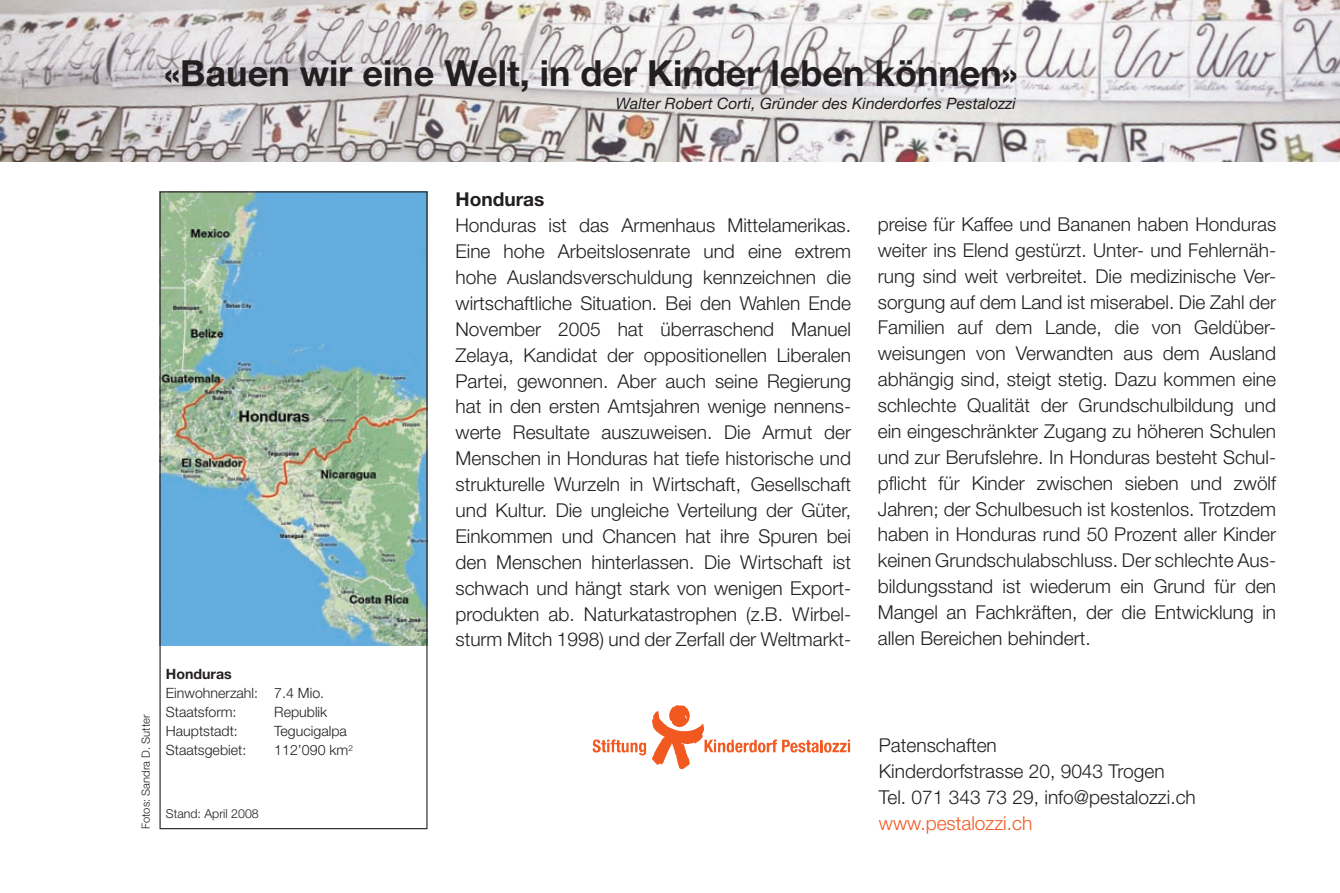
<style>
.page{position:relative;width:1340px;height:893px;background:#fff}
.page>*{position:absolute;margin:0;border:0;box-sizing:border-box;transform-origin:0 0}
.t1{font:700 36px "Helvetica Neue";color:#231f20}
.t2{font:300 19.12px/25.9px "Helvetica Neue";color:#231f20;text-align:justify}
.t3{font:300 19.12px "Helvetica Neue";color:#f15921}
.t4{font:700 19.12px "Helvetica Neue";color:#231f20}
.t5{font:italic 15.75px "Helvetica Neue";color:#231f20}
.t6{font:300 14.17px/19.1px "Helvetica Neue";color:#231f20}
.t7{font:700 14.17px "Helvetica Neue";color:#231f20}
.t8{font:300 12.38px "Helvetica Neue";color:#231f20}
.t9{font:300 11.25px "Helvetica Neue";color:#231f20}
</style>
<div class="page">
<img style="left:161px;top:193px;width:264px;height:453px">
<div style="left:159px;top:191px;width:268px;height:638px;border:1px solid #231f20"></div>
<img style="left:0;top:0;width:1339px;height:161px">
<svg style="left:592px;top:739px;width:54px;height:16px"></svg>
<svg style="left:652px;top:705px;width:198px;height:64px"></svg>
<h1 class="t1" style="left:164px;top:50px;width:855px">«Bauen wir eine Welt, in der Kinder leben können»</h1>
<p class="t5" style="left:616px;top:94px;width:401px">Walter Robert Corti, Gründer des Kinderdorfes Pestalozzi</p>
<p class="t9" style="left:139px;top:829px;width:116px;rotate:-90deg">Fotos: Sandra D. Sutter</p>
<p class="t7" style="left:166px;top:665px;width:67px">Honduras</p>
<p class="t6" style="left:166px;top:683px;width:160px">Einwohnerzahl: 7.4 Mio.<br>Staatsform:</p>
<p class="t6" style="left:274px;top:702px;width:55px">Republik</p>
<p class="t6" style="left:166px;top:721px;width:73px">Hauptstadt:</p>
<p class="t6" style="left:274px;top:721px;width:74px">Tegucigalpa</p>
<p class="t6" style="left:166px;top:740px;width:82px">Staatsgebiet:</p>
<p class="t6" style="left:274px;top:740px;width:80px">112’090 km<sup>2</sup></p>
<p class="t8" style="left:166px;top:806px;width:94px">Stand: April 2008</p>
<p class="t4" style="left:455px;top:188px;width:90px">Honduras</p>
<p class="t2" style="left:455px;top:212px;width:397px">Honduras ist das Armenhaus Mittelamerikas.<br>Eine hohe Arbeitslosenrate und eine extrem hohe Auslandsverschuldung kennzeichnen die wirtschaftliche Situation. Bei den Wahlen Ende November 2005 hat überraschend Manuel Zelaya, Kandidat der oppositionellen Liberalen Partei, gewonnen. Aber auch seine Regierung hat in den ersten Amtsjahren wenige nennens&shy;werte Resultate auszuweisen. Die Armut der Menschen in Honduras hat tiefe historische und strukturelle Wurzeln in Wirtschaft, Gesellschaft und Kultur. Die ungleiche Verteilung der Güter, Einkommen und Chancen hat ihre Spuren bei den Menschen hinterlassen. Die Wirtschaft ist schwach und hängt stark von wenigen Export&shy;produkten ab. Naturkatastrophen (z.B. Wirbel&shy;sturm Mitch 1998) und der Zerfall der Weltmarkt-</p>
<p class="t2" style="left:877px;top:211px;width:400px">preise für Kaffee und Bananen haben Honduras weiter ins Elend gestürzt. Unter- und Fehlernäh&shy;rung sind weit verbreitet. Die medizinische Ver&shy;sorgung auf dem Land ist miserabel. Die Zahl der Familien auf dem Lande, die von Geldüber&shy;weisungen von Verwandten aus dem Ausland abhängig sind, steigt stetig. Dazu kommen eine schlechte Qualität der Grundschulbildung und ein eingeschränkter Zugang zu höheren Schulen und zur Berufslehre. In Honduras besteht Schul&shy;pflicht für Kinder zwischen sieben und zwölf Jahren; der Schulbesuch ist kostenlos. Trotzdem haben in Honduras rund 50 Prozent aller Kinder keinen Grundschulabschluss. Der schlechte Aus&shy;bildungsstand ist wiederum ein Grund für den Mangel an Fachkräften, der die Entwicklung in allen Bereichen behindert.</p>
<p class="t2" style="left:878px;top:732px;width:318px;text-align:left">Patenschaften<br>Kinderdorfstrasse 20, 9043 Trogen<br>Tel. 071 343 73 29, info@pestalozzi.ch</p>
<p class="t3" style="left:878px;top:811px;width:155px">www.pestalozzi.ch</p>
</div>
